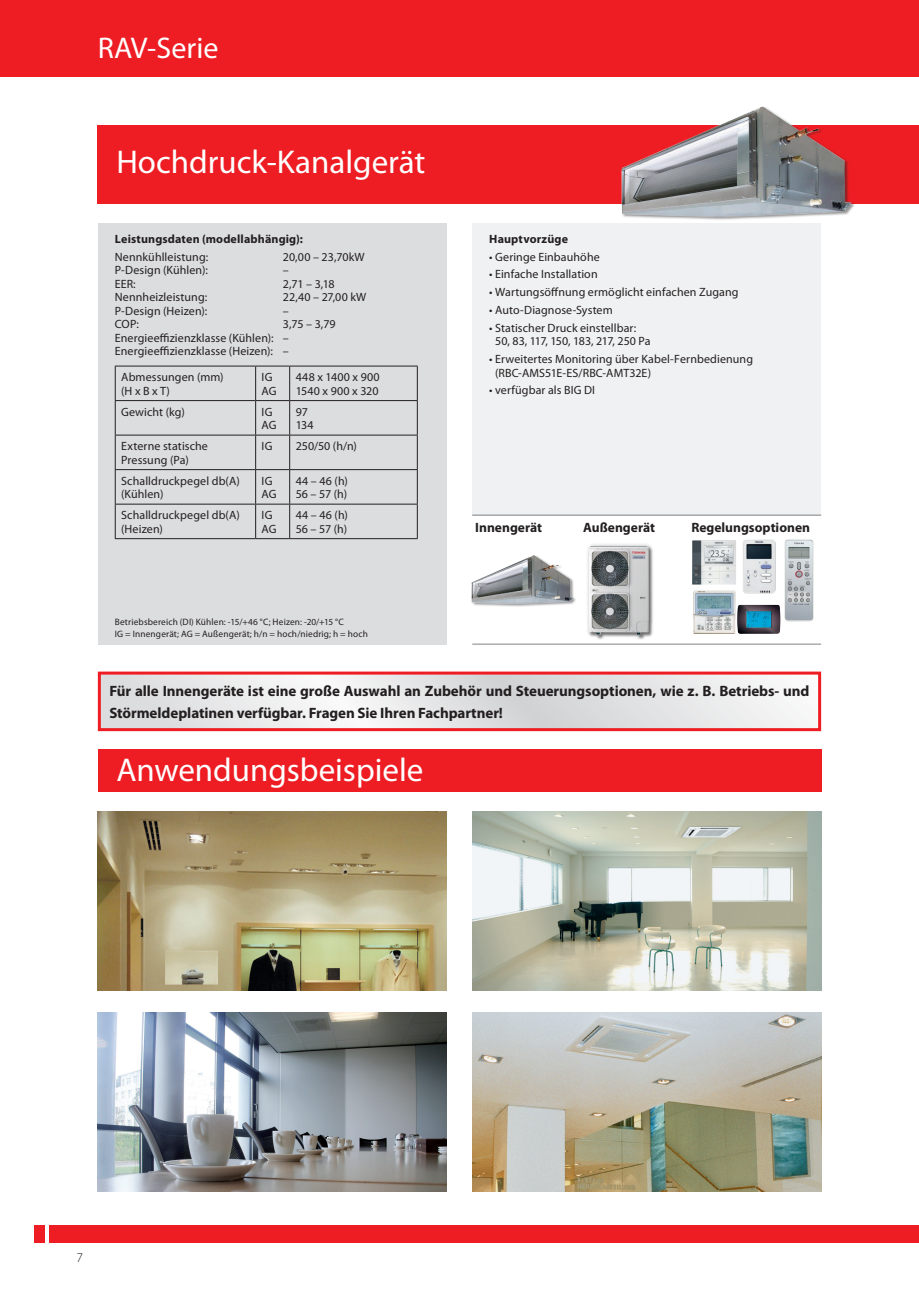
<style>
.page{position:relative;width:919px;height:1289px;background:#fff}
.page>*{position:absolute;margin:0;border:0;box-sizing:border-box;transform-origin:0 0}
.t1{font:33px "Myriad Pro";color:#fff}
.t2{font:30px "Myriad Pro";color:#fff}
.t3{font:700 15px/21px "Myriad Pro";letter-spacing:-.005em;color:#231f20}
.t4{font:700 13.5px "Myriad Pro";color:#231f20}
.t5{font:300 13.5px "Myriad Pro";color:#231f20}
.t6{font:12px/13.5px "Myriad Pro";letter-spacing:.01em;color:#231f20}
.t7{font:700 12px "Myriad Pro";letter-spacing:.01em;color:#231f20}
.t8{font:9.3px/12px "Myriad Pro";letter-spacing:.02em;color:#231f20}
</style>
<div class="page">
<div style="left:0;top:0;width:918px;height:77px;background:#ee1d23"></div>
<div style="left:49px;top:1225px;width:869px;height:17px;background:#ee1d23"></div>
<div style="left:34px;top:1225px;width:11px;height:17px;background:#ee1d23"></div>
<div style="left:98px;top:125px;width:820px;height:78px;background:#ee1d23"></div>
<div style="left:98px;top:749px;width:723px;height:43px;background:#ee1d23"></div>
<div style="left:98px;top:223px;width:348px;height:421px;background:#dcdddf"></div>
<div style="left:472px;top:223px;width:349px;height:292px;background:#f0f1f2"></div>
<img style="left:692px;top:540px;width:44px;height:44px">
<img style="left:693px;top:590px;width:43px;height:43px">
<img style="left:784px;top:539px;width:30px;height:82px">
<img style="left:734px;top:601px;width:47px;height:33px">
<img style="left:743px;top:539px;width:32px;height:55px">
<hr style="left:472px;top:515px;width:349px;height:1px;background:#808285">
<hr style="left:472px;top:643px;width:349px;height:1px;background:#808285">
<hr style="left:115px;top:366px;width:140px;height:1px;background:#231f20">
<hr style="left:115px;top:366px;width:1px;height:34px;background:#231f20">
<hr style="left:255px;top:366px;width:35px;height:1px;background:#231f20">
<hr style="left:255px;top:366px;width:1px;height:34px;background:#231f20">
<hr style="left:290px;top:366px;width:127px;height:1px;background:#231f20">
<hr style="left:289px;top:366px;width:1px;height:34px;background:#231f20">
<hr style="left:417px;top:366px;width:1px;height:34px;background:#231f20">
<hr style="left:115px;top:400px;width:140px;height:1px;background:#231f20">
<hr style="left:115px;top:401px;width:1px;height:34px;background:#231f20">
<hr style="left:255px;top:400px;width:35px;height:1px;background:#231f20">
<hr style="left:255px;top:401px;width:1px;height:34px;background:#231f20">
<hr style="left:290px;top:400px;width:127px;height:1px;background:#231f20">
<hr style="left:289px;top:401px;width:1px;height:34px;background:#231f20">
<hr style="left:417px;top:401px;width:1px;height:34px;background:#231f20">
<hr style="left:115px;top:435px;width:140px;height:1px;background:#231f20">
<hr style="left:115px;top:435px;width:1px;height:34px;background:#231f20">
<hr style="left:255px;top:435px;width:35px;height:1px;background:#231f20">
<hr style="left:255px;top:435px;width:1px;height:34px;background:#231f20">
<hr style="left:290px;top:435px;width:127px;height:1px;background:#231f20">
<hr style="left:289px;top:435px;width:1px;height:34px;background:#231f20">
<hr style="left:417px;top:435px;width:1px;height:34px;background:#231f20">
<hr style="left:115px;top:469px;width:140px;height:1px;background:#231f20">
<hr style="left:115px;top:470px;width:1px;height:34px;background:#231f20">
<hr style="left:255px;top:469px;width:35px;height:1px;background:#231f20">
<hr style="left:255px;top:470px;width:1px;height:34px;background:#231f20">
<hr style="left:290px;top:469px;width:127px;height:1px;background:#231f20">
<hr style="left:289px;top:470px;width:1px;height:34px;background:#231f20">
<hr style="left:417px;top:470px;width:1px;height:34px;background:#231f20">
<hr style="left:115px;top:504px;width:140px;height:1px;background:#231f20">
<hr style="left:115px;top:504px;width:1px;height:34px;background:#231f20">
<hr style="left:255px;top:504px;width:35px;height:1px;background:#231f20">
<hr style="left:255px;top:504px;width:1px;height:34px;background:#231f20">
<hr style="left:290px;top:504px;width:127px;height:1px;background:#231f20">
<hr style="left:289px;top:504px;width:1px;height:34px;background:#231f20">
<hr style="left:417px;top:504px;width:1px;height:34px;background:#231f20">
<hr style="left:115px;top:538px;width:140px;height:1px;background:#231f20">
<hr style="left:255px;top:538px;width:35px;height:1px;background:#231f20">
<hr style="left:290px;top:538px;width:127px;height:1px;background:#231f20">
<img style="left:98px;top:812px;width:348px;height:178px">
<img style="left:98px;top:1012px;width:348px;height:179px">
<img style="left:472px;top:812px;width:349px;height:178px">
<img style="left:472px;top:1012px;width:349px;height:179px">
<div style="left:585px;top:542px;width:70px;height:99px;background:#231f20;opacity:.4"></div>
<img style="left:589px;top:545px;width:59px;height:90px">
<img style="left:600px;top:106px;width:265px;height:114px">
<img style="left:471px;top:555px;width:105px;height:52px">
<svg style="left:102px;top:675px;width:702px;height:52px"></svg>
<div style="left:98px;top:671px;width:723px;height:60px;border:3px solid #ee1d23"></div>
<h2 class="t2" style="left:98px;top:29px;width:122px">RAV-Serie</h2>
<h1 class="t1" style="left:116px;top:142px;width:311px">Hochdruck-Kanalgerät</h1>
<p class="t7" style="left:115px;top:231px;width:190px">Leistungsdaten (modellabhängig):</p>
<p class="t6" style="left:115px;top:250px;width:95px">Nennkühlleistung:</p>
<p class="t6" style="left:283px;top:250px;width:83px">20,00 – 23,70kW</p>
<p class="t6" style="left:115px;top:263px;width:94px">P-Design (Kühlen):</p>
<p class="t6" style="left:283px;top:263px;width:7px">–</p>
<p class="t6" style="left:115px;top:277px;width:22px">EER:</p>
<p class="t6" style="left:283px;top:277px;width:53px">2,71 – 3,18</p>
<p class="t6" style="left:115px;top:290px;width:94px">Nennheizleistung:</p>
<p class="t6" style="left:283px;top:290px;width:85px">22,40 – 27,00 kW</p>
<p class="t6" style="left:115px;top:304px;width:94px">P-Design (Heizen):</p>
<p class="t6" style="left:283px;top:304px;width:7px">–</p>
<p class="t6" style="left:115px;top:317px;width:26px">COP:</p>
<p class="t6" style="left:115px;top:317px;width:222px;text-indent:168px">3,75 – 3,79<br>Energieeffizienzklasse (Kühlen): –<br>Energieeffizienzklasse (Heizen): –</p>
<p class="t6" style="left:121px;top:370px;width:104px">Abmessungen (mm) (H x B x T)</p>
<p class="t6" style="left:261px;top:370px;width:16px">IG<br>AG</p>
<p class="t6" style="left:296px;top:370px;width:85px">448 x 1400 x 900<br>1540 x 900 x 320</p>
<p class="t6" style="left:121px;top:404px;width:65px">Gewicht (kg)</p>
<p class="t6" style="left:261px;top:404px;width:16px">IG<br>AG</p>
<p class="t6" style="left:296px;top:404px;width:19px">97<br>134</p>
<p class="t6" style="left:121px;top:439px;width:88px">Externe statische<br>Pressung (Pa)</p>
<p class="t6" style="left:261px;top:439px;width:12px">IG</p>
<p class="t6" style="left:296px;top:439px;width:63px">250/50 (h/n)</p>
<p class="t6" style="left:121px;top:473px;width:120px">Schalldruckpegel db(A) (Kühlen)</p>
<p class="t6" style="left:261px;top:473px;width:16px">IG<br>AG</p>
<p class="t6" style="left:296px;top:473px;width:54px">44 – 46 (h)<br>56 – 57 (h)</p>
<p class="t6" style="left:121px;top:508px;width:120px">Schalldruckpegel db(A) (Heizen)</p>
<p class="t6" style="left:261px;top:508px;width:16px">IG<br>AG</p>
<p class="t6" style="left:296px;top:508px;width:54px">44 – 46 (h)<br>56 – 57 (h)</p>
<p class="t8" style="left:115px;top:615px;width:254px">Betriebsbereich (DI) Kühlen: -15/+46 °C; Heizen: -20/+15 °C<br>IG = Innengerät; AG = Außengerät; h/n = hoch/niedrig; h = hoch</p>
<p class="t7" style="left:489px;top:231px;width:80px">Hauptvorzüge</p>
<p class="t6" style="left:489px;top:250px;width:112px">• Geringe Einbauhöhe</p>
<p class="t6" style="left:489px;top:267px;width:110px">• Einfache Installation</p>
<p class="t6" style="left:489px;top:285px;width:251px">• Wartungsöffnung ermöglicht einfachen Zugang</p>
<p class="t6" style="left:489px;top:303px;width:125px">• Auto-Diagnose-System</p>
<p class="t6" style="left:495px;top:321px;width:157px;text-indent:-6px">• Statischer Druck einstellbar:<br>50, 83, 117, 150, 183, 217, 250 Pa</p>
<p class="t6" style="left:495px;top:352px;width:259px;text-indent:-6px">• Erweitertes Monitoring über Kabel-Fernbedienung (RBC-AMS51E-ES/RBC-AMT32E)</p>
<p class="t6" style="left:489px;top:383px;width:107px">• verfügbar als BIG DI</p>
<p class="t4" style="left:475px;top:518px;width:68px">Innengerät</p>
<p class="t4" style="left:583px;top:518px;width:73px">Außengerät</p>
<p class="t4" style="left:691px;top:518px;width:120px">Regelungsoptionen</p>
<p class="t3" style="left:109px;top:680px;width:701px">Für alle Innengeräte ist eine große Auswahl an Zubehör und Steuerungsoptionen, wie z. B. Betriebs- und<br>Störmeldeplatinen verfügbar. Fragen Sie Ihren Fachpartner!</p>
<h1 class="t1" style="left:116px;top:750px;width:308px">Anwendungsbeispiele</h1>
<p class="t5" style="left:77px;top:1249px;width:8px">7</p>
</div>
